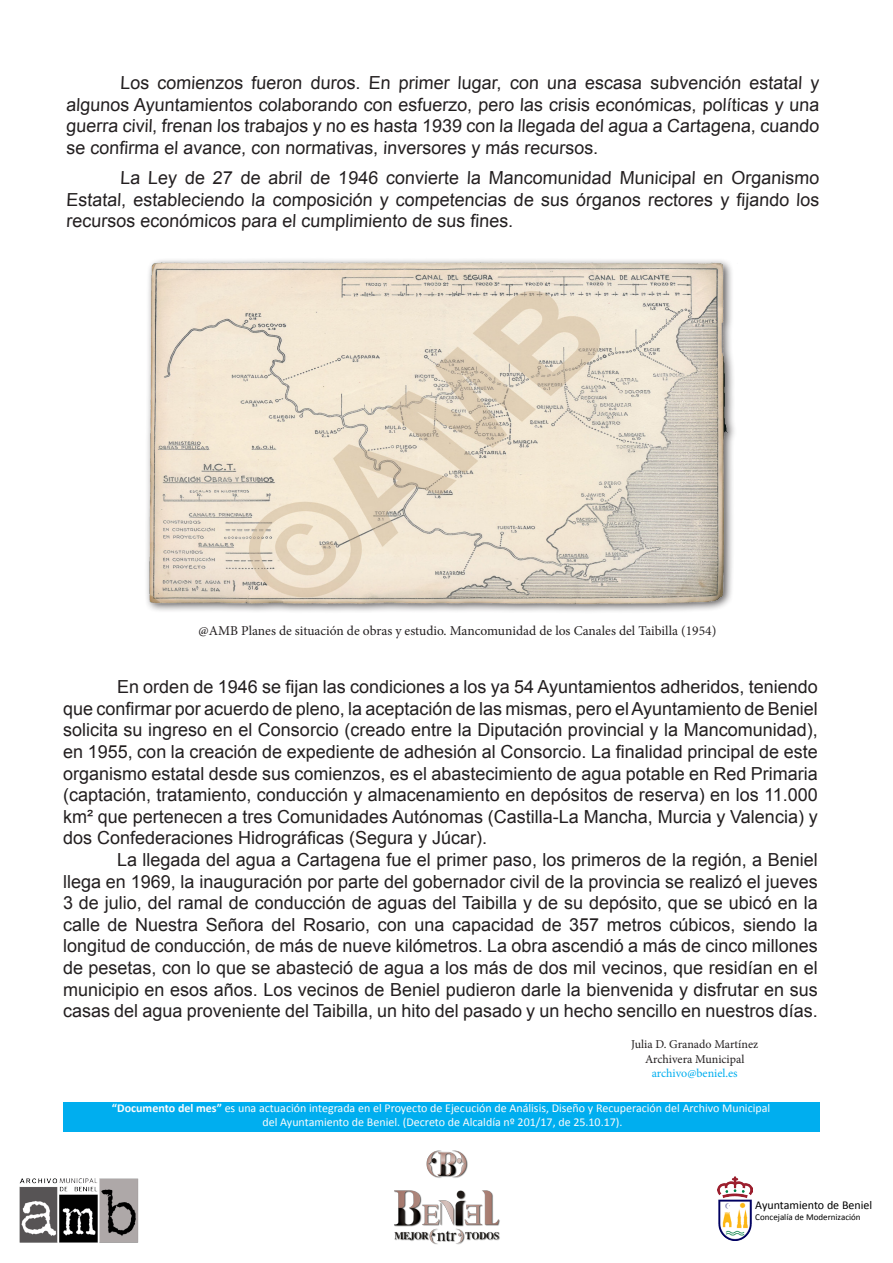
<style>
.page{position:relative;width:893px;height:1263px;background:#fff}
.page>*{position:absolute;margin:0;border:0;box-sizing:border-box;transform-origin:0 0}
.t1{font:18px/21.6px "Arial";color:#231f20;text-align:justify}
.Pie_de_imagen{font:13.5px "Minion Pro";color:#231f20}
.t2{font:12px "Calibri";color:#fcfcfc}
.t3{font:12px "Minion Pro";color:#231f20}
.t4{font:12px "Calibri";color:#000}
.t5{font:12px "Minion Pro";color:#00aeef}
.t6{font:9px "Calibri";color:#000}
.s1{font-weight:700}
</style>
<div class="page">
<div style="left:63px;top:1103px;width:756px;height:29px;background:#00aeef"></div>
<img style="left:394px;top:1150px;width:106px;height:95px">
<img style="left:20px;top:1178px;width:119px;height:64px">
<img style="left:718px;top:1177px;width:35px;height:64px">
<img style="left:146px;top:260px;width:589px;height:352px">
<p class="t1" style="left:66px;top:72px;width:756px;text-indent:54px">Los comienzos fueron duros. En primer lugar, con una escasa subvención estatal y algunos Ayuntamientos colaborando con esfuerzo, pero las crisis económicas, políticas y una guerra civil, frenan los trabajos y no es hasta 1939 con la llegada del agua a Cartagena, cuando se confirma el avance, con normativas, inversores y más recursos.</p>
<p class="t1" style="left:66px;top:167px;width:756px;text-indent:54px">La Ley de 27 de abril de 1946 convierte la Mancomunidad Municipal en Organismo Estatal, estableciendo la composición y competencias de sus órganos rectores y fijando los recursos económicos para el cumplimiento de sus fines.</p>
<p class="Pie_de_imagen" style="left:199px;top:622px;width:519px">@AMB Planes de situación de obras y estudio. Mancomunidad de los Canales del Taibilla (1954)</p>
<p class="t1" style="left:63px;top:676px;width:756px;text-indent:54px">En orden de 1946 se fijan las condiciones a los ya 54 Ayuntamientos adheridos, teniendo que confirmar por acuerdo de pleno, la aceptación de las mismas, pero el Ayuntamiento de Beniel solicita su ingreso en el Consorcio (creado entre la Diputación provincial y la Mancomunidad), en 1955, con la creación de expediente de adhesión al Consorcio. La finalidad principal de este organismo estatal desde sus comienzos, es el abastecimiento de agua potable en Red Primaria (captación, tratamiento, conducción y almacenamiento en depósitos de reserva) en los 11.000 km² que pertenecen a tres Comunidades Autónomas (Castilla-La Mancha, Murcia y Valencia) y dos Confederaciones Hidrográficas (Segura y Júcar).</p>
<p class="t1" style="left:63px;top:849px;width:756px;text-indent:54px">La llegada del agua a Cartagena fue el primer paso, los primeros de la región, a Beniel llega en 1969, la inauguración por parte del gobernador civil de la provincia se realizó el jueves 3 de julio, del ramal de conducción de aguas del Taibilla y de su depósito, que se ubicó en la calle de Nuestra Señora del Rosario, con una capacidad de 357 metros cúbicos, siendo la longitud de conducción, de más de nueve kilómetros. La obra ascendió a más de cinco millones de pesetas, con lo que se abasteció de agua a los más de dos mil vecinos, que residían en el municipio en esos años. Los vecinos de Beniel pudieron darle la bienvenida y disfrutar en sus casas del agua proveniente del Taibilla, un hito del pasado y un hecho sencillo en nuestros días.</p>
<p class="t3" style="left:631px;top:1036px;width:129px">Julia D. Granado Martínez</p>
<p class="t3" style="left:645px;top:1051px;width:101px">Archivera Municipal</p>
<p class="t5" style="left:652px;top:1065px;width:87px">archivo@beniel.es</p>
<p class="t2" style="left:112px;top:1100px;width:660px"><span class="s1">“Documento del mes”</span> es una actuación integrada en el Proyecto de Ejecución de Análisis, Diseño y Recuperación del Archivo Municipal</p>
<p class="t2" style="left:262px;top:1114px;width:362px">del Ayuntamiento de Beniel. (Decreto de Alcaldía nº 201/17, de 25.10.17).</p>
<p class="t4" style="left:755px;top:1197px;width:118px">Ayuntamiento de Beniel</p>
<p class="t6" style="left:755px;top:1211px;width:107px">Concejalía de Modernización</p>
</div>
